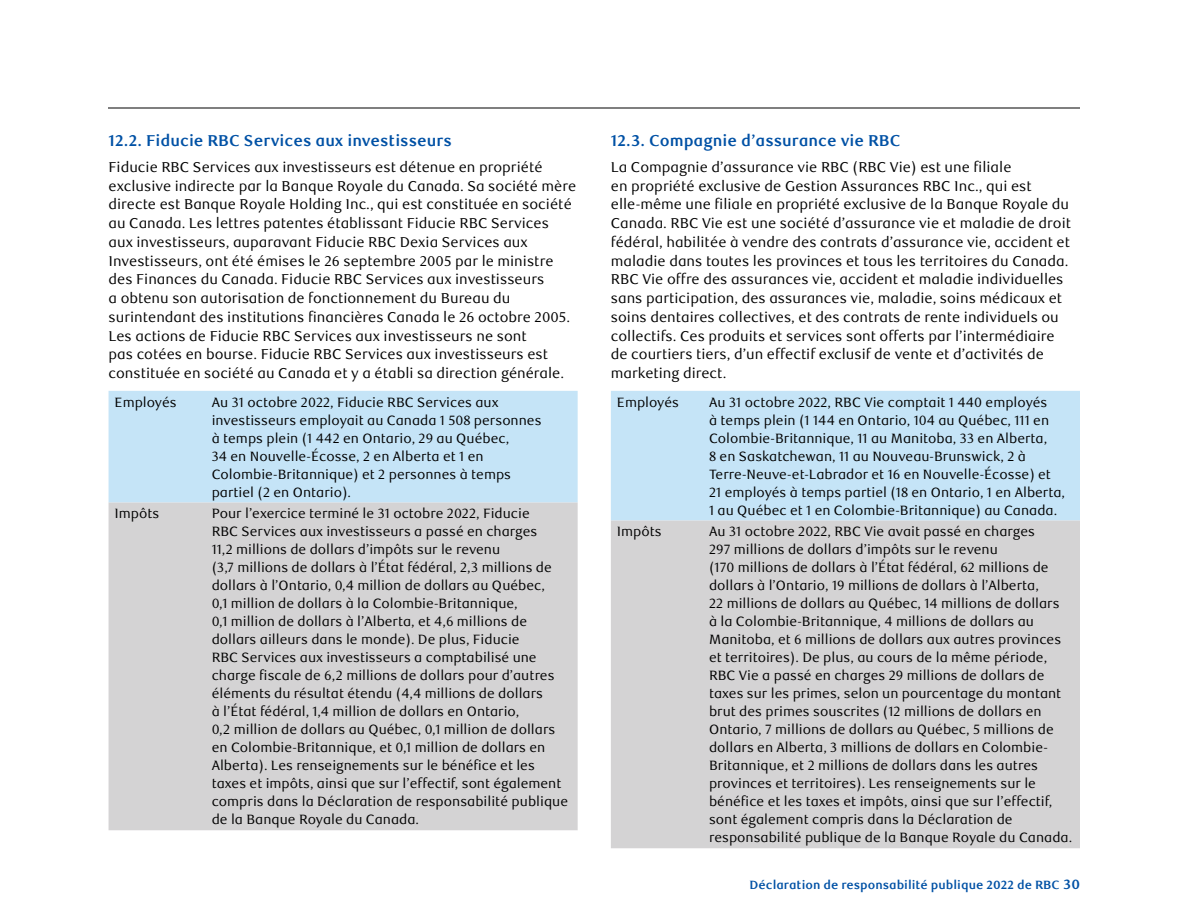
<style>
.page{position:relative;width:1188px;height:918px;background:#fff}
.page>*{position:absolute;margin:0;border:0;box-sizing:border-box;transform-origin:0 0}
.t1{font:700 15.75px "RBC Text";color:#0051a5}
.t2{font:14.25px/18.8px "RBC Text";color:#000}
.t3{font:13.5px/18px "RBC Text";color:#000}
.t4{font:700 12px "RBC Text";color:#0051a5}
.s1{font-size:13.5px}
</style>
<div class="page">
<hr style="left:108px;top:108px;width:972px;height:1px;background:#000">
<div style="left:109px;top:391px;width:469px;height:112px;background:#c5e4f7"></div>
<div style="left:109px;top:503px;width:469px;height:327px;background:#d4d3d4"></div>
<div style="left:611px;top:391px;width:469px;height:130px;background:#c5e4f7"></div>
<div style="left:611px;top:521px;width:469px;height:327px;background:#d4d3d4"></div>
<p class="t1" style="left:109px;top:132px;width:345px">12.2. Fiducie RBC Services aux investisseurs</p>
<p class="t2" style="left:109px;top:158px;width:469px">Fiducie RBC Services aux investisseurs est détenue en propriété exclusive indirecte par la Banque Royale du Canada. Sa société mère directe est Banque Royale Holding Inc., qui est constituée en société au Canada. Les lettres patentes établissant Fiducie RBC Services aux investisseurs, auparavant Fiducie RBC Dexia Services aux Investisseurs, ont été émises le 26 septembre 2005 par le ministre des Finances du Canada. Fiducie RBC Services aux investisseurs<br>a obtenu son autorisation de fonctionnement du Bureau du surintendant des institutions financières Canada le 26 octobre 2005.<br>Les actions de Fiducie RBC Services aux investisseurs ne sont<br>pas cotées en bourse. Fiducie RBC Services aux investisseurs est constituée en société au Canada et y a établi sa direction générale.</p>
<p class="t3" style="left:115px;top:393px;width:64px">Employés</p>
<p class="t3" style="left:212px;top:393px;width:331px">Au 31 octobre 2022, Fiducie RBC Services aux investisseurs employait au Canada 1 508 personnes à temps plein (1 442 en Ontario, 29 au Québec,<br>34 en Nouvelle-Écosse, 2 en Alberta et 1 en Colombie‑Britannique) et 2 personnes à temps partiel (2 en Ontario).</p>
<p class="t3" style="left:115px;top:505px;width:46px">Impôts</p>
<p class="t3" style="left:212px;top:505px;width:358px">Pour l’exercice terminé le 31 octobre 2022, Fiducie<br>RBC Services aux investisseurs a passé en charges<br>11,2 millions de dollars d’impôts sur le revenu<br>(3,7 millions de dollars à l’État fédéral, 2,3 millions de dollars à l’Ontario, 0,4 million de dollars au Québec,<br>0,1 million de dollars à la Colombie-Britannique,<br>0,1 million de dollars à l’Alberta, et 4,6 millions de dollars ailleurs dans le monde). De plus, Fiducie<br>RBC Services aux investisseurs a comptabilisé une charge fiscale de 6,2 millions de dollars pour d’autres éléments du résultat étendu (4,4 millions de dollars<br>à l’État fédéral, 1,4 million de dollars en Ontario,<br>0,2 million de dollars au Québec, 0,1 million de dollars en Colombie-Britannique, et 0,1 million de dollars en Alberta). Les renseignements sur le bénéfice et les taxes et impôts, ainsi que sur l’effectif, sont également compris dans la Déclaration de responsabilité publique de la Banque Royale du Canada.</p>
<p class="t1" style="left:611px;top:132px;width:291px">12.3. Compagnie d’assurance vie RBC</p>
<p class="t2" style="left:611px;top:158px;width:462px">La Compagnie d’assurance vie RBC (RBC Vie) est une filiale<br>en propriété exclusive de Gestion Assurances RBC Inc., qui est elle‑même une filiale en propriété exclusive de la Banque Royale du Canada. RBC Vie est une société d’assurance vie et maladie de droit fédéral, habilitée à vendre des contrats d’assurance vie, accident et maladie dans toutes les provinces et tous les territoires du Canada.<br>RBC Vie offre des assurances vie, accident et maladie individuelles sans participation, des assurances vie, maladie, soins médicaux et soins dentaires collectives, et des contrats de rente individuels ou collectifs. Ces produits et services sont offerts par l’intermédiaire de courtiers tiers, d’un effectif exclusif de vente et d’activités de marketing direct.</p>
<p class="t3" style="left:617px;top:393px;width:64px">Employés</p>
<p class="t3" style="left:709px;top:393px;width:358px">Au 31 octobre 2022, RBC Vie comptait 1 440 employés<br>à temps plein (1 144 en Ontario, 104 au Québec, 111 en Colombie-Britannique, 11 au Manitoba, 33 en Alberta,<br>8 en Saskatchewan, 11 au Nouveau-Brunswick, 2 à Terre-Neuve-et-Labrador et 16 en Nouvelle-Écosse) et 21 employés à temps partiel (18 en Ontario, 1 en Alberta, 1 au Québec et 1 en Colombie-Britannique) au Canada.</p>
<p class="t3" style="left:617px;top:523px;width:46px">Impôts</p>
<p class="t3" style="left:709px;top:523px;width:365px">Au 31 octobre 2022, RBC Vie avait passé en charges<br>297 millions de dollars d’impôts sur le revenu<br>(170 millions de dollars à l’État fédéral, 62 millions de dollars à l’Ontario, 19 millions de dollars à l’Alberta,<br>22 millions de dollars au Québec, 14 millions de dollars<br>à la Colombie-Britannique, 4 millions de dollars au Manitoba, et 6 millions de dollars aux autres provinces et territoires). De plus, au cours de la même période, RBC Vie a passé en charges 29 millions de dollars de taxes sur les primes, selon un pourcentage du montant brut des primes souscrites (12 millions de dollars en Ontario, 7 millions de dollars au Québec, 5 millions de dollars en Alberta, 3 millions de dollars en Colombie-Britannique, et 2 millions de dollars dans les autres provinces et territoires). Les renseignements sur le bénéfice et les taxes et impôts, ainsi que sur l’effectif, sont également compris dans la Déclaration de responsabilité publique de la Banque Royale du Canada.</p>
<p class="t4" style="left:749px;top:878px;width:332px">Déclaration de responsabilité publique 2022 de RBC <span class="s1">30</span></p>
</div>
